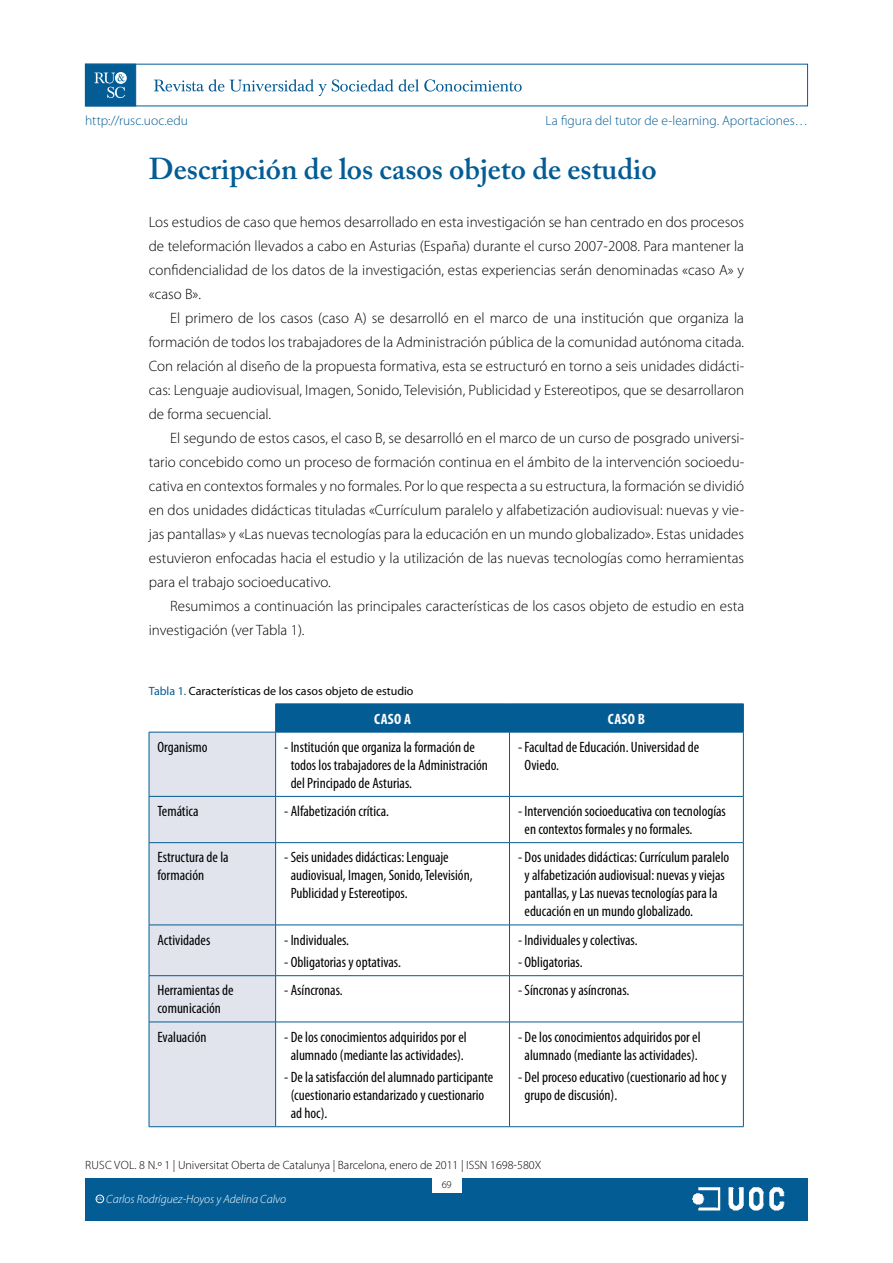
<style>
.page{position:relative;width:893px;height:1263px;background:#fff}
.page>*{position:absolute;margin:0;border:0;box-sizing:border-box;transform-origin:0 0}
.PRIMERTITOL{font:600 30px "Adobe Caslon Pro";color:#045c95}
.TEXTGENERAL{font:300 15px/24px "Myriad Pro";color:#000;text-align:justify}
.t1{font:condensed 15px/18px "Myriad Pro";color:#000}
.PRIMERPARAGRAF{font:300 15px/24px "Myriad Pro";color:#000;text-align:justify}
.t2{font:700 condensed 15px "Myriad Pro";letter-spacing:.02em;color:#fff}
.t3{font:300 13.5px "Myriad Pro";letter-spacing:.005em;color:#045c95}
.t4{font:300 12px "Myriad Pro";color:#000}
.TITOLETQUADRES{font:12px "Myriad Pro";color:#000}
.t5{font:italic 300 12px "Myriad Pro";color:#fff}
.t6{font:300 10.5px "Myriad Pro";color:#000}
.t7{font:600 3.9px "Adobe Caslon Pro";color:#fff}
.s1{color:#045c95}
</style>
<div class="page">
<div style="left:85px;top:1178px;width:723px;height:42px;background:#045c95"></div>
<div style="left:85px;top:64px;width:51px;height:42px;background:#045c95;border:1px solid #045c95"></div>
<svg style="left:115px;top:72px;width:12px;height:12px"></svg>
<svg style="left:94px;top:73px;width:31px;height:25px"></svg>
<svg style="left:154px;top:79px;width:368px;height:17px"></svg>
<div style="left:432px;top:1176px;width:29px;height:17px;background:#fff"></div>
<img style="left:692px;top:1187px;width:93px;height:24px">
<div style="left:96px;top:1195px;width:8px;height:8px;border:1px solid #fff;border-radius:50%"></div>
<div style="left:150px;top:733px;width:125px;height:393px;background:#e1e3ed"></div>
<div style="left:275px;top:704px;width:469px;height:28px;background:#045c95"></div>
<hr style="left:149px;top:732px;width:127px;height:1px;background:#045c95">
<hr style="left:149px;top:732px;width:1px;height:64px;background:#045c95">
<hr style="left:276px;top:732px;width:233px;height:1px;background:#045c95">
<hr style="left:275px;top:732px;width:1px;height:64px;background:#045c95">
<hr style="left:509px;top:732px;width:235px;height:1px;background:#045c95">
<hr style="left:509px;top:732px;width:1px;height:64px;background:#045c95">
<hr style="left:743px;top:732px;width:1px;height:64px;background:#045c95">
<hr style="left:149px;top:796px;width:127px;height:1px;background:#045c95">
<hr style="left:149px;top:796px;width:1px;height:46px;background:#045c95">
<hr style="left:276px;top:796px;width:233px;height:1px;background:#045c95">
<hr style="left:275px;top:796px;width:1px;height:46px;background:#045c95">
<hr style="left:509px;top:796px;width:235px;height:1px;background:#045c95">
<hr style="left:509px;top:796px;width:1px;height:46px;background:#045c95">
<hr style="left:743px;top:796px;width:1px;height:46px;background:#045c95">
<hr style="left:149px;top:842px;width:127px;height:1px;background:#045c95">
<hr style="left:149px;top:843px;width:1px;height:82px;background:#045c95">
<hr style="left:276px;top:842px;width:233px;height:1px;background:#045c95">
<hr style="left:275px;top:843px;width:1px;height:82px;background:#045c95">
<hr style="left:509px;top:842px;width:235px;height:1px;background:#045c95">
<hr style="left:509px;top:843px;width:1px;height:82px;background:#045c95">
<hr style="left:743px;top:843px;width:1px;height:82px;background:#045c95">
<hr style="left:149px;top:925px;width:127px;height:1px;background:#045c95">
<hr style="left:149px;top:925px;width:1px;height:50px;background:#045c95">
<hr style="left:276px;top:925px;width:233px;height:1px;background:#045c95">
<hr style="left:275px;top:925px;width:1px;height:50px;background:#045c95">
<hr style="left:509px;top:925px;width:235px;height:1px;background:#045c95">
<hr style="left:509px;top:925px;width:1px;height:50px;background:#045c95">
<hr style="left:743px;top:925px;width:1px;height:50px;background:#045c95">
<hr style="left:149px;top:975px;width:127px;height:1px;background:#045c95">
<hr style="left:149px;top:976px;width:1px;height:46px;background:#045c95">
<hr style="left:276px;top:975px;width:233px;height:1px;background:#045c95">
<hr style="left:275px;top:976px;width:1px;height:46px;background:#045c95">
<hr style="left:509px;top:975px;width:235px;height:1px;background:#045c95">
<hr style="left:509px;top:976px;width:1px;height:46px;background:#045c95">
<hr style="left:743px;top:976px;width:1px;height:46px;background:#045c95">
<hr style="left:149px;top:1022px;width:127px;height:1px;background:#045c95">
<hr style="left:149px;top:1022px;width:1px;height:104px;background:#045c95">
<hr style="left:276px;top:1022px;width:233px;height:1px;background:#045c95">
<hr style="left:275px;top:1022px;width:1px;height:104px;background:#045c95">
<hr style="left:509px;top:1022px;width:235px;height:1px;background:#045c95">
<hr style="left:509px;top:1022px;width:1px;height:104px;background:#045c95">
<hr style="left:743px;top:1022px;width:1px;height:104px;background:#045c95">
<hr style="left:149px;top:1126px;width:127px;height:1px;background:#045c95">
<hr style="left:276px;top:1126px;width:233px;height:1px;background:#045c95">
<hr style="left:509px;top:1126px;width:235px;height:1px;background:#045c95">
<p class="t3" style="left:85px;top:112px;width:105px">http://rusc.uoc.edu</p>
<p class="t3" style="left:546px;top:112px;width:264px">La figura del tutor de e-learning. Aportaciones…</p>
<p class="PRIMERTITOL" style="left:149px;top:151px;width:509px">Descripción de los casos objeto de estudio</p>
<p class="PRIMERPARAGRAF" style="left:149px;top:210px;width:597px">Los estudios de caso que hemos desarrollado en esta investigación se han centrado en dos procesos de teleformación llevados a cabo en Asturias (España) durante el curso 2007-2008. Para mantener la confidencialidad de los datos de la investigación, estas experiencias serán denominadas «caso A» y «caso B».</p>
<p class="TEXTGENERAL" style="left:149px;top:306px;width:597px;text-indent:21px">El primero de los casos (caso A) se desarrolló en el marco de una institución que organiza la formación de todos los trabajadores de la Administración pública de la comunidad autónoma citada.<br>Con relación al diseño de la propuesta formativa, esta se estructuró en torno a seis unidades didácti&shy;cas: Lenguaje audiovisual, Imagen, Sonido, Televisión, Publicidad y Estereotipos, que se desarrollaron de forma secuencial.</p>
<p class="TEXTGENERAL" style="left:149px;top:426px;width:597px;text-indent:21px">El segundo de estos casos, el caso B, se desarrolló en el marco de un curso de posgrado universi&shy;tario concebido como un proceso de formación continua en el ámbito de la intervención socioedu&shy;cativa en contextos formales y no formales. Por lo que respecta a su estructura, la formación se dividió en dos unidades didácticas tituladas «Currículum paralelo y alfabetización audiovisual: nuevas y vie&shy;jas pantallas» y «Las nuevas tecnologías para la educación en un mundo globalizado». Estas unidades estuvieron enfocadas hacia el estudio y la utilización de las nuevas tecnologías como herramientas para el trabajo socioeducativo.</p>
<p class="TEXTGENERAL" style="left:149px;top:594px;width:597px;text-indent:21px">Resumimos a continuación las principales características de los casos objeto de estudio en esta investigación (ver Tabla 1).</p>
<p class="TITOLETQUADRES" style="left:149px;top:684px;width:266px"><span class="s1">Tabla 1.</span> Características de los casos objeto de estudio</p>
<p class="t2" style="left:374px;top:709px;width:38px">CASO A</p>
<p class="t2" style="left:608px;top:709px;width:38px">CASO B</p>
<p class="t1" style="left:158px;top:738px;width:51px">Organismo</p>
<p class="t1" style="left:291px;top:738px;width:199px;text-indent:-7px">- Institución que organiza la formación de todos los trabajadores de la Administración del Principado de Asturias.</p>
<p class="t1" style="left:525px;top:738px;width:176px;text-indent:-7px">- Facultad de Educación. Universidad de<br>Oviedo.</p>
<p class="t1" style="left:158px;top:802px;width:43px">Temática</p>
<p class="t1" style="left:284px;top:802px;width:106px">- Alfabetización crítica.</p>
<p class="t1" style="left:525px;top:802px;width:203px;text-indent:-7px">- Intervención socioeducativa con tecnologías en contextos formales y no formales.</p>
<p class="t1" style="left:158px;top:848px;width:73px">Estructura de la formación</p>
<p class="t1" style="left:291px;top:848px;width:183px;text-indent:-7px">- Seis unidades didácticas: Lenguaje audiovisual, Imagen, Sonido, Televisión,<br>Publicidad y Estereotipos.</p>
<p class="t1" style="left:525px;top:848px;width:206px;text-indent:-7px">- Dos unidades didácticas: Currículum paralelo y alfabetización audiovisual: nuevas y viejas pantallas, y Las nuevas tecnologías para la educación en un mundo globalizado.</p>
<p class="t1" style="left:158px;top:930px;width:54px">Actividades</p>
<p class="t1" style="left:284px;top:930px;width:67px">- Individuales.</p>
<p class="t1" style="left:284px;top:953px;width:118px">- Obligatorias y optativas.</p>
<p class="t1" style="left:518px;top:930px;width:121px">- Individuales y colectivas.</p>
<p class="t1" style="left:518px;top:953px;width:66px">- Obligatorias.</p>
<p class="t1" style="left:158px;top:981px;width:78px">Herramientas de comunicación</p>
<p class="t1" style="left:284px;top:981px;width:60px">- Asíncronas.</p>
<p class="t1" style="left:518px;top:981px;width:113px">- Síncronas y asíncronas.</p>
<p class="t1" style="left:158px;top:1027px;width:51px">Evaluación</p>
<p class="t1" style="left:284px;top:1027px;width:184px;text-align:center">- De los conocimientos adquiridos por el alumnado (mediante las actividades).</p>
<p class="t1" style="left:291px;top:1068px;width:204px;text-indent:-7px">- De la satisfacción del alumnado participante (cuestionario estandarizado y cuestionario ad hoc).</p>
<p class="t1" style="left:518px;top:1027px;width:184px;text-align:center">- De los conocimientos adquiridos por el alumnado (mediante las actividades).</p>
<p class="t1" style="left:525px;top:1068px;width:204px;text-indent:-7px">- Del proceso educativo (cuestionario ad hoc y grupo de discusión).</p>
<p class="t4" style="left:85px;top:1158px;width:458px">RUSC VOL. 8 N.º 1 | Universitat Oberta de Catalunya | Barcelona, enero de 2011 | ISSN 1698-580X</p>
<p class="t5" style="left:106px;top:1192px;width:181px">Carlos Rodríguez-Hoyos y Adelina Calvo</p>
<p class="t7" style="left:97px;top:1197px;width:7px">CC</p>
<p class="t6" style="left:442px;top:1178px;width:12px">69</p>
</div>
